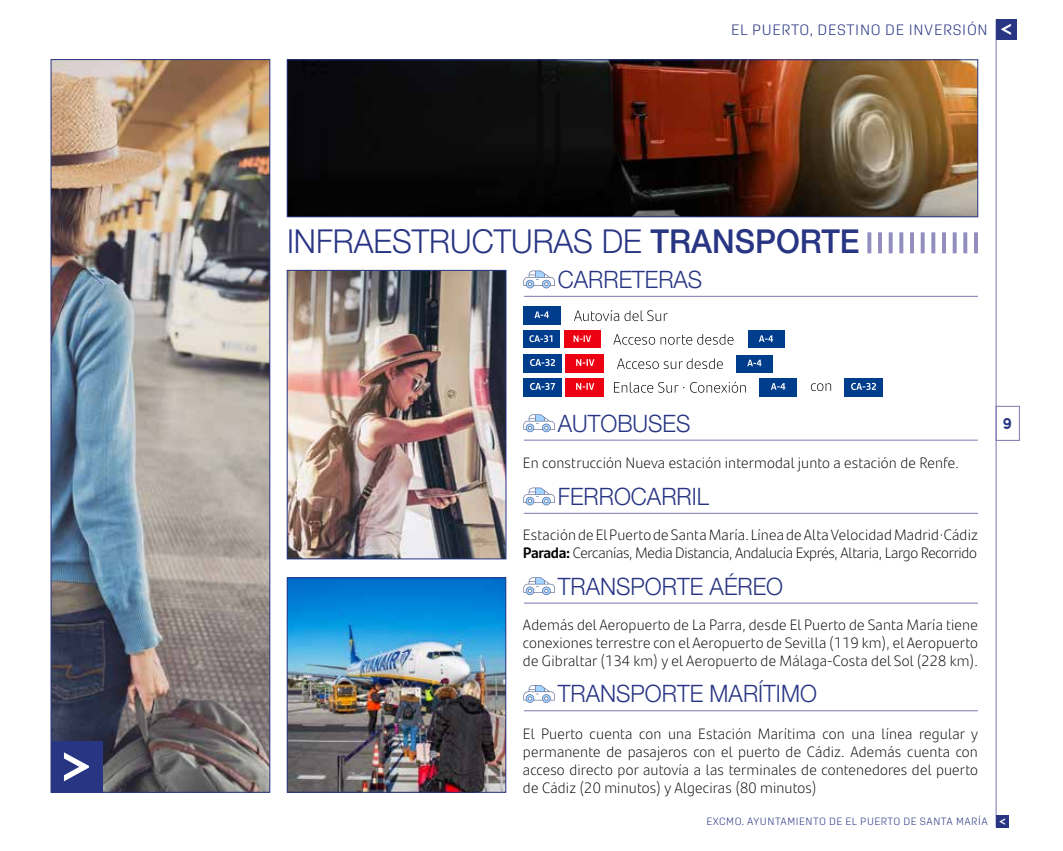
<style>
.page{position:relative;width:1063px;height:851px;background:#fff}
.page>*{position:absolute;margin:0;border:0;box-sizing:border-box;transform-origin:0 0}
.t1{font:700 54px "nevis";color:#fff}
.t2{font:300 33px "Helvetica Neue LT Std";color:#283583;scale:.95 1}
.t3{font:300 24px "Helvetica Neue LT Std";color:#283583;scale:.95 1}
.t4{font:300 15px/18px "Santander Text W05";letter-spacing:.01em;color:#000;text-align:justify}
.t5{font:300 15px/18px "Santander Text W05";letter-spacing:-.02em;color:#000}
.t6{font:300 15px "Aglet Sans";letter-spacing:.05em;color:#283583}
.t7{font:700 15px "nevis";color:#283583}
.t8{font:300 10.5px "Aglet Sans";letter-spacing:.05em;color:#283583}
.s1{font-weight:500}
.s2{font-weight:700}
</style>
<div class="page">
<hr style="left:996px;top:19px;width:1px;height:808px;background:#7b78b1">
<div style="left:996px;top:406px;width:24px;height:34px;border:1px solid #7b78b1"></div>
<div style="left:996px;top:19px;width:21px;height:21px;background:#283583"></div>
<div style="left:996px;top:814px;width:13px;height:13px;background:#283583"></div>
<img style="left:53px;top:61px;width:215px;height:729px">
<div style="left:51px;top:59px;width:219px;height:733px;border:1px solid #283583"></div>
<img style="left:289px;top:579px;width:215px;height:211px">
<div style="left:287px;top:577px;width:219px;height:215px;border:1px solid #283583"></div>
<img style="left:289px;top:272px;width:215px;height:285px">
<div style="left:287px;top:270px;width:219px;height:289px;border:1px solid #283583"></div>
<img style="left:289px;top:62px;width:687px;height:153px">
<div style="left:287px;top:60px;width:691px;height:157px;border:1px solid #283583"></div>
<div style="left:51px;top:741px;width:51px;height:51px;background:#283583"></div>
<svg style="left:867px;top:232px;width:4px;height:21px"></svg>
<hr style="left:878px;top:232px;width:4px;height:21px;background:#918dbe">
<svg style="left:889px;top:232px;width:4px;height:21px"></svg>
<svg style="left:899px;top:232px;width:4px;height:21px"></svg>
<hr style="left:910px;top:232px;width:4px;height:21px;background:#918dbe">
<svg style="left:921px;top:232px;width:4px;height:21px"></svg>
<svg style="left:931px;top:232px;width:4px;height:21px"></svg>
<hr style="left:942px;top:232px;width:4px;height:21px;background:#918dbe">
<svg style="left:953px;top:232px;width:4px;height:21px"></svg>
<svg style="left:963px;top:232px;width:4px;height:21px"></svg>
<hr style="left:974px;top:232px;width:4px;height:21px;background:#918dbe">
<svg style="left:523px;top:270px;width:32px;height:18px"></svg>
<svg style="left:523px;top:414px;width:32px;height:18px"></svg>
<svg style="left:523px;top:487px;width:32px;height:18px"></svg>
<svg style="left:523px;top:577px;width:32px;height:18px"></svg>
<svg style="left:523px;top:685px;width:32px;height:17px"></svg>
<svg style="left:574px;top:310px;width:94px;height:11px"></svg>
<div style="left:523px;top:306px;width:37px;height:18px;background:#003d8c"></div>
<svg style="left:534px;top:311px;width:15px;height:7px"></svg>
<svg style="left:613px;top:334px;width:120px;height:10px"></svg>
<div style="left:748px;top:330px;width:36px;height:18px;background:#003d8c"></div>
<svg style="left:759px;top:335px;width:14px;height:7px"></svg>
<div style="left:523px;top:330px;width:37px;height:18px;background:#003d8c"></div>
<svg style="left:529px;top:335px;width:23px;height:7px"></svg>
<div style="left:564px;top:330px;width:36px;height:18px;background:#ed0012"></div>
<svg style="left:574px;top:335px;width:17px;height:7px"></svg>
<div style="left:523px;top:354px;width:39px;height:18px;background:#003d8c"></div>
<svg style="left:530px;top:359px;width:25px;height:7px"></svg>
<div style="left:566px;top:354px;width:38px;height:18px;background:#ed0012"></div>
<svg style="left:576px;top:359px;width:18px;height:7px"></svg>
<div style="left:736px;top:354px;width:37px;height:18px;background:#003d8c"></div>
<svg style="left:747px;top:359px;width:15px;height:7px"></svg>
<svg style="left:617px;top:358px;width:106px;height:11px"></svg>
<div style="left:759px;top:378px;width:38px;height:18px;background:#003d8c"></div>
<svg style="left:771px;top:383px;width:14px;height:6px"></svg>
<div style="left:523px;top:378px;width:39px;height:18px;background:#003d8c"></div>
<svg style="left:530px;top:383px;width:25px;height:7px"></svg>
<div style="left:566px;top:378px;width:38px;height:18px;background:#ed0012"></div>
<svg style="left:576px;top:383px;width:18px;height:7px"></svg>
<svg style="left:614px;top:381px;width:132px;height:12px"></svg>
<div style="left:844px;top:378px;width:39px;height:18px;background:#003d8c"></div>
<svg style="left:851px;top:383px;width:25px;height:7px"></svg>
<svg style="left:811px;top:383px;width:20px;height:8px"></svg>
<hr style="left:524px;top:296px;width:454px;height:1px;background:#7b78b1">
<hr style="left:524px;top:440px;width:454px;height:1px;background:#7b78b1">
<hr style="left:524px;top:513px;width:454px;height:1px;background:#7b78b1">
<hr style="left:524px;top:602px;width:454px;height:1px;background:#7b78b1">
<hr style="left:524px;top:710px;width:454px;height:1px;background:#7b78b1">
<h1 class="t1" style="left:61px;top:736px;width:32px">&gt;</h1>
<p class="t6" style="left:731px;top:21px;width:258px">EL PUERTO, DESTINO DE INVERSIÓN</p>
<h2 class="t2" style="left:287px;top:221px;width:604px">INFRAESTRUCTURAS DE <span class="s1">TRANSPORTE</span></h2>
<h3 class="t3" style="left:558px;top:265px;width:154px">CARRETERAS</h3>
<h3 class="t3" style="left:558px;top:408px;width:141px">AUTOBUSES</h3>
<p class="t4" style="left:523px;top:453px;width:437px">En construcción Nueva estación intermodal junto a estación de Renfe.</p>
<h3 class="t3" style="left:558px;top:481px;width:161px">FERROCARRIL</h3>
<p class="t5" style="left:523px;top:525px;width:456px">Estación de El Puerto de Santa María. Línea de Alta Velocidad Madrid·Cádiz<br><span class="s2">Parada:</span> Cercanías, Media Distancia, Andalucía Exprés, Altaria, Largo Recorrido</p>
<h3 class="t3" style="left:558px;top:571px;width:239px">TRANSPORTE AÉREO</h3>
<p class="t4" style="left:523px;top:615px;width:456px">Además del Aeropuerto de La Parra, desde El Puerto de Santa María tiene conexiones terrestre con el Aeropuerto de Sevilla (119 km), el Aeropuerto de Gibraltar (134 km) y el Aeropuerto de Málaga-Costa del Sol (228 km).</p>
<h3 class="t3" style="left:558px;top:679px;width:274px">TRANSPORTE MARÍTIMO</h3>
<p class="t4" style="left:523px;top:723px;width:457px">El Puerto cuenta con una Estación Marítima con una línea regular y permanente de pasajeros con el puerto de Cádiz. Además cuenta con acceso directo por autovía a las terminales de contenedores del puerto de Cádiz (20 minutos) y Algeciras (80 minutos)</p>
<p class="t8" style="left:706px;top:815px;width:283px">EXCMO. AYUNTAMIENTO DE EL PUERTO DE SANTA MARÍA</p>
<p class="t7" style="left:1003px;top:415px;width:11px">9</p>
</div>
